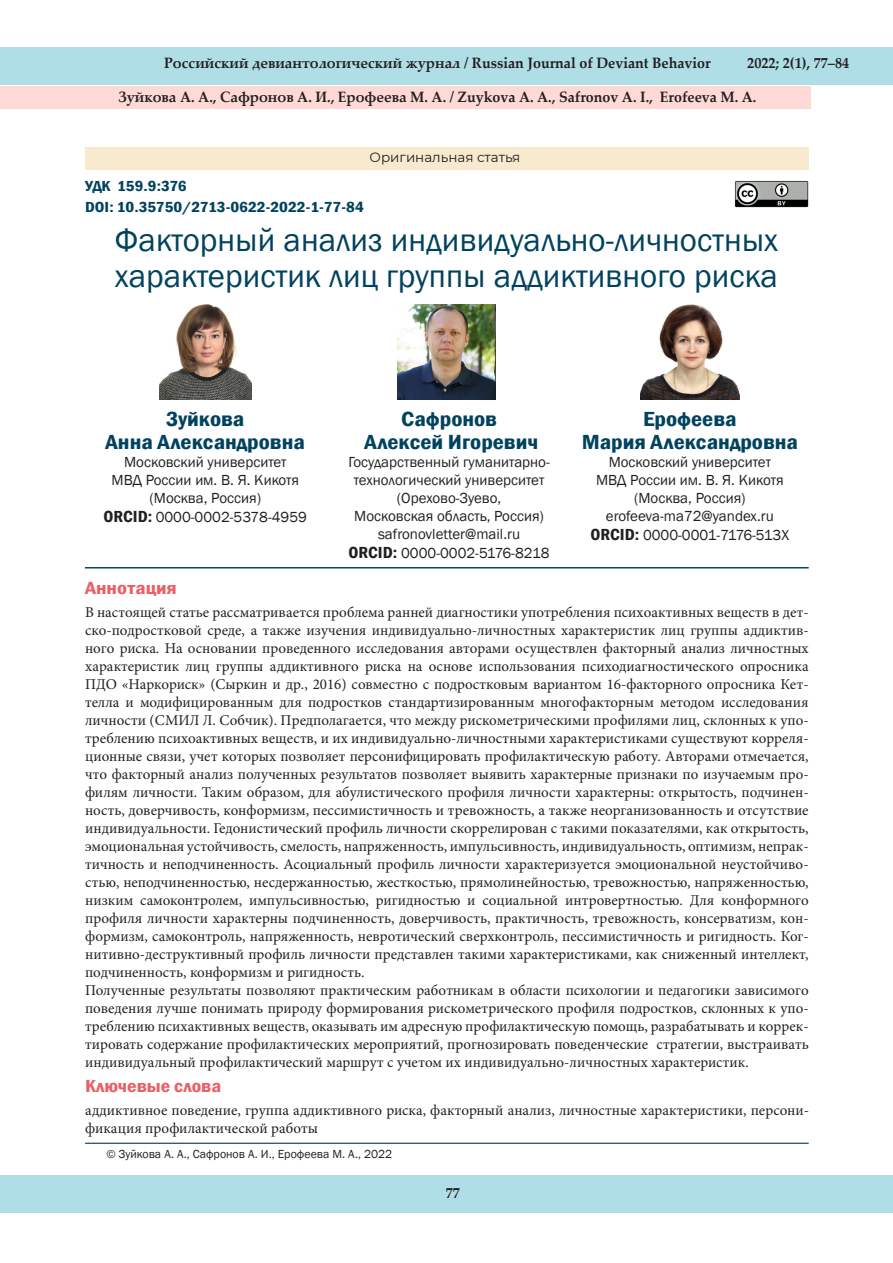
<style>
.page{position:relative;width:893px;height:1263px;background:#fff}
.page>*{position:absolute;margin:0;border:0;box-sizing:border-box;transform-origin:0 0}
.t1{font:33px "Franklin Gothic";color:#01425e}
.t2{font:600 condensed 21px "Franklin Gothic";color:#01425e;scale:1.15 1}
.t3{font:600 condensed 18px "Franklin Gothic";color:#eb6065;scale:1.15 1}
.t4{font:600 condensed 18px "Franklin Gothic";color:#eb6065;scale:1.2 1}
.t5{font:15px/18px "Minion Pro";color:#231f20;text-align:justify}
.t6{font:15px "Franklin Gothic";color:#231f20}
.t7{font:700 15px "Palatino Linotype";color:#231f20;scale:.95 1}
.t8{font:600 condensed 15px "Franklin Gothic";color:#01425e;scale:1.15 1}
.t9{font:13.5px "Montserrat";color:#231f20}
.t10{font:12px "Franklin Gothic";color:#231f20}
.s1{font-weight:600;font-stretch:condensed;font-size:16.5px}
</style>
<div class="page">
<div style="left:0;top:48px;width:893px;height:37px;background:#afdee6"></div>
<div style="left:0;top:1175px;width:893px;height:38px;background:#afdee6"></div>
<div style="left:0;top:87px;width:811px;height:22px;background:#ffd9d5"></div>
<img style="left:159px;top:304px;width:93px;height:95px">
<img style="left:640px;top:304px;width:99px;height:95px">
<img style="left:397px;top:305px;width:99px;height:94px">
<img style="left:735px;top:180px;width:73px;height:28px">
<div style="left:85px;top:147px;width:724px;height:22px;background:#f8eacf"></div>
<hr style="left:85px;top:567px;width:724px;height:1px;background:#14435d">
<hr style="left:85px;top:1143px;width:724px;height:1px;background:#14435d">
<p class="t7" style="left:164px;top:52px;width:577px">Российский девиантологический журнал / Russian Journal of Deviant Behavior</p>
<p class="t7" style="left:747px;top:52px;width:109px">2022; 2(1), 77–84</p>
<p class="t7" style="left:118px;top:86px;width:673px">Зуйкова А. А., Сафронов А. И., Ерофеева М. А. / Zuykova A. A., Safronov A. I., Erofeeva M. A.</p>
<p class="t9" style="left:370px;top:148px;width:152px">Оригинальная статья</p>
<p class="t8" style="left:85px;top:176px;width:90px">УДК 159.9:376</p>
<p class="t8" style="left:85px;top:197px;width:244px">DOI: 10.35750/2713-0622-2022-1-77-84</p>
<p class="t1" style="left:114px;top:219px;width:665px">Факторный анализ индивидуально-личностных</p>
<p class="t1" style="left:115px;top:255px;width:665px">характеристик лиц группы аддиктивного риска</p>
<p class="t2" style="left:166px;top:405px;width:69px">Зуйкова</p>
<p class="t2" style="left:106px;top:428px;width:175px">Анна Александровна</p>
<p class="t6" style="left:124px;top:452px;width:164px">Московский университет</p>
<p class="t6" style="left:112px;top:470px;width:189px">МВД России им. В. Я. Кикотя</p>
<p class="t6" style="left:149px;top:488px;width:113px">(Москва, Россия)</p>
<p class="t6" style="left:104px;top:508px;width:205px"><span class="s1">ORCID:</span> 0000-0002-5378-4959</p>
<p class="t4" style="left:85px;top:576px;width:78px">Аннотация</p>
<p class="t2" style="left:401px;top:405px;width:85px">Сафронов</p>
<p class="t2" style="left:364px;top:428px;width:153px">Алексей Игоревич</p>
<p class="t6" style="left:348px;top:452px;width:203px">Государственный гуманитарно-</p>
<p class="t6" style="left:354px;top:470px;width:192px">технологический университет</p>
<p class="t6" style="left:397px;top:488px;width:106px">(Орехово-Зуево,</p>
<p class="t6" style="left:354px;top:506px;width:191px">Московская область, Россия)</p>
<p class="t6" style="left:378px;top:524px;width:144px">safronovletter@mail.ru</p>
<p class="t6" style="left:349px;top:544px;width:202px"><span class="s1">ORCID:</span> 0000-0002-5176-8218</p>
<p class="t2" style="left:643px;top:405px;width:83px">Ерофеева</p>
<p class="t2" style="left:582px;top:428px;width:190px">Мария Александровна</p>
<p class="t6" style="left:609px;top:452px;width:164px">Московский университет</p>
<p class="t6" style="left:596px;top:470px;width:189px">МВД России им. В. Я. Кикотя</p>
<p class="t6" style="left:634px;top:488px;width:113px">(Москва, Россия)</p>
<p class="t6" style="left:606px;top:506px;width:169px">erofeeva-ma72@yandex.ru</p>
<p class="t6" style="left:590px;top:526px;width:200px"><span class="s1">ORCID:</span> 0000-0001-7176-513X</p>
<p class="t5" style="left:85px;top:603px;width:725px">В настоящей статье рассматривается проблема ранней диагностики употребления психоактивных веществ в дет&shy;ско-подростковой среде, а также изучения индивидуально-личностных характеристик лиц группы аддиктив&shy;ного риска. На основании проведенного исследования авторами осуществлен факторный анализ личностных характеристик лиц группы аддиктивного риска на основе использования психодиагностического опросника ПДО «Наркориск» (Сыркин и др., 2016) совместно с подростковым вариантом 16-факторного опросника Кет&shy;телла и модифицированным для подростков стандартизированным многофакторным методом исследования личности (СМИЛ Л. Собчик). Предполагается, что между рискометрическими профилями лиц, склонных к упо&shy;треблению психоактивных веществ, и их индивидуально-личностными характеристиками существуют корреля&shy;ционные связи, учет которых позволяет персонифицировать профилактическую работу. Авторами отмечается, что факторный анализ полученных результатов позволяет выявить характерные признаки по изучаемым про&shy;филям личности. Таким образом, для абулистического профиля личности характерны: открытость, подчинен&shy;ность, доверчивость, конформизм, пессимистичность и тревожность, а также неорганизованность и отсутствие индивидуальности. Гедонистический профиль личности скоррелирован с такими показателями, как открытость, эмоциональная устойчивость, смелость, напряженность, импульсивность, индивидуальность, оптимизм, непрак&shy;тичность и неподчиненность. Асоциальный профиль личности характеризуется эмоциональной неустойчиво&shy;стью, неподчиненностью, несдержанностью, жесткостью, прямолинейностью, тревожностью, напряженностью, низким самоконтролем, импульсивностью, ригидностью и социальной интровертностью. Для конформного профиля личности характерны подчиненность, доверчивость, практичность, тревожность, консерватизм, кон&shy;формизм, самоконтроль, напряженность, невротический сверхконтроль, пессимистичность и ригидность. Ког&shy;нитивно-деструктивный профиль личности представлен такими характеристиками, как сниженный интеллект, подчиненность, конформизм и ригидность.</p>
<p class="t5" style="left:85px;top:981px;width:725px">Полученные результаты позволяют практическим работникам в области психологии и педагогики зависимого поведения лучше понимать природу формирования рискометрического профиля подростков, склонных к упо&shy;треблению психактивных веществ, оказывать им адресную профилактическую помощь, разрабатывать и коррек&shy;тировать содержание профилактических мероприятий, прогнозировать поведенческие стратегии, выстраивать индивидуальный профилактический маршрут с учетом их индивидуально-личностных характеристик.</p>
<p class="t3" style="left:85px;top:1074px;width:120px">Ключевые слова</p>
<p class="t5" style="left:85px;top:1101px;width:725px">аддиктивное поведение, группа аддиктивного риска, факторный анализ, личностные характеристики, персони&shy;фикация профилактической работы</p>
<p class="t10" style="left:107px;top:1146px;width:287px">© Зуйкова А. А., Сафронов А. И., Ерофеева М. А., 2022</p>
<p class="t7" style="left:446px;top:1182px;width:16px">77</p>
</div>
